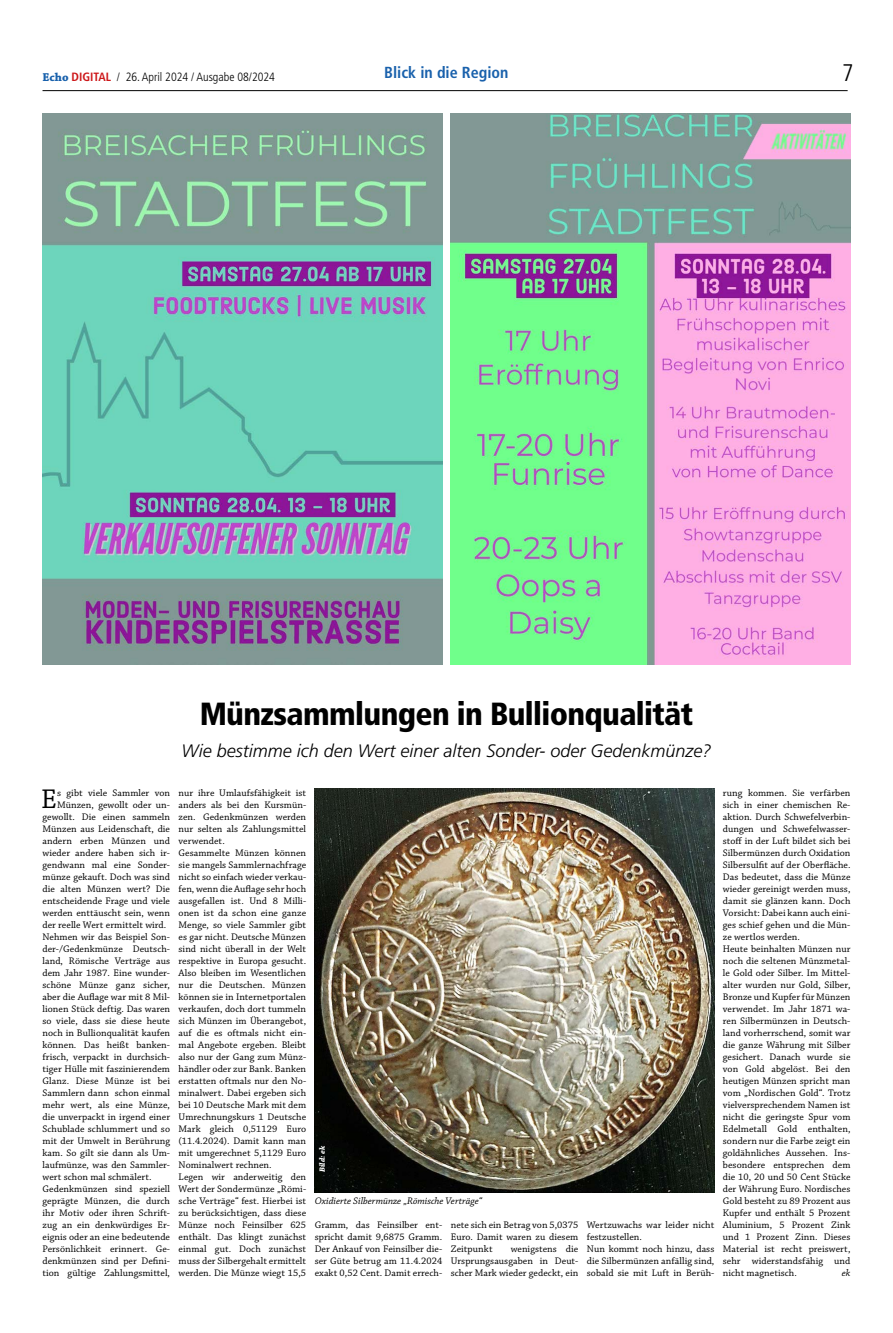
<style>
.page{position:relative;width:893px;height:1333px;background:#fff}
.page>*{position:absolute;margin:0;border:0;box-sizing:border-box;transform-origin:0 0}
.t1{font:900 condensed 32px "Frutiger LT Std";letter-spacing:-.02em;color:#000}
.t2{font:28.5px "Chaparral Pro";color:#000}
.t3{font:300 condensed 24px "Frutiger LT Std";color:#000}
.t4{font:italic 300 18px "Frutiger LT Std";color:#000}
.t5{font:700 condensed 16px "Frutiger LT Std";color:#1961ac}
.t6{font:300 condensed 12px "Frutiger LT Std";color:#000}
.t7{font:10px/12px "Chaparral Pro";letter-spacing:.005em;color:#000}
.t8{font:italic 10px "Chaparral Pro";color:#000}
.t9{font:italic 700 8px "Chaparral Pro";color:#fff}
.s1{font-family:"Chaparral Pro";font-weight:700;font-stretch:normal;color:#1961ac}
.s2{font-weight:700;color:#cd1719}
</style>
<div class="page">
<hr style="left:43px;top:90px;width:805px;height:1px;background:#000">
<img style="left:43px;top:113px;width:399px;height:551px">
<img style="left:451px;top:113px;width:399px;height:551px">
<img style="left:315px;top:788px;width:399px;height:404px">
<p class="t6" style="left:43px;top:70px;width:234px"><span class="s1">Echo</span> <span class="s2">DIGITAL</span> / 26. April 2024 / Ausgabe 08/2024</p>
<h3 class="t5" style="left:384px;top:63px;width:126px">Blick in die Region</h3>
<h3 class="t3" style="left:842px;top:59px;width:13px">7</h3>
<h1 class="t1" style="left:200px;top:694px;width:495px">Münzsammlungen in Bullionqualität</h1>
<h3 class="t4" style="left:181px;top:740px;width:531px">Wie bestimme ich den Wert einer alten Sonder- oder Gedenkmünze?</h3>
<h2 class="t2" style="left:41px;top:783px;width:17px">E</h2>
<p class="t7" style="left:57px;top:787px;width:115px">s gibt viele Sammler von</p>
<p class="t7" style="left:57px;top:799px;width:115px">Münzen, gewollt oder un-</p>
<p class="t7" style="left:43px;top:811px;width:129px">gewollt. Die einen sammeln</p>
<p class="t7" style="left:43px;top:823px;width:129px">Münzen aus Leidenschaft, die</p>
<p class="t7" style="left:43px;top:835px;width:129px">andern erben Münzen und</p>
<p class="t7" style="left:43px;top:847px;width:129px">wieder andere haben sich ir-</p>
<p class="t7" style="left:43px;top:859px;width:129px">gendwann mal eine Sonder-</p>
<p class="t7" style="left:43px;top:871px;width:129px">münze gekauft. Doch was sind</p>
<p class="t7" style="left:43px;top:883px;width:129px">die alten Münzen wert? Die</p>
<p class="t7" style="left:43px;top:895px;width:129px">entscheidende Frage und viele</p>
<p class="t7" style="left:43px;top:907px;width:129px">werden enttäuscht sein, wenn</p>
<p class="t7" style="left:43px;top:919px;width:125px">der reelle Wert ermittelt wird.</p>
<p class="t7" style="left:43px;top:931px;width:129px">Nehmen wir das Beispiel Son-</p>
<p class="t7" style="left:43px;top:943px;width:129px">der-/Gedenkmünze Deutsch-</p>
<p class="t7" style="left:43px;top:955px;width:129px">land, Römische Verträge aus</p>
<p class="t7" style="left:43px;top:967px;width:129px">dem Jahr 1987. Eine wunder-</p>
<p class="t7" style="left:43px;top:979px;width:129px">schöne Münze ganz sicher,</p>
<p class="t7" style="left:43px;top:991px;width:129px">aber die Auflage war mit 8 Mil-</p>
<p class="t7" style="left:43px;top:1003px;width:129px">lionen Stück deftig. Das waren</p>
<p class="t7" style="left:43px;top:1015px;width:129px">so viele, dass sie diese heute</p>
<p class="t7" style="left:43px;top:1027px;width:129px">noch in Bullionqualität kaufen</p>
<p class="t7" style="left:43px;top:1039px;width:129px">können. Das heißt banken-</p>
<p class="t7" style="left:43px;top:1051px;width:129px">frisch, verpackt in durchsich-</p>
<p class="t7" style="left:43px;top:1063px;width:129px">tiger Hülle mit faszinierendem</p>
<p class="t7" style="left:43px;top:1075px;width:129px">Glanz. Diese Münze ist bei</p>
<p class="t7" style="left:43px;top:1087px;width:129px">Sammlern dann schon einmal</p>
<p class="t7" style="left:43px;top:1099px;width:129px">mehr wert, als eine Münze,</p>
<p class="t7" style="left:43px;top:1111px;width:129px">die unverpackt in irgend einer</p>
<p class="t7" style="left:43px;top:1123px;width:129px">Schublade schlummert und so</p>
<p class="t7" style="left:43px;top:1135px;width:129px">mit der Umwelt in Berührung</p>
<p class="t7" style="left:43px;top:1147px;width:129px">kam. So gilt sie dann als Um-</p>
<p class="t7" style="left:43px;top:1159px;width:129px">laufmünze, was den Sammler-</p>
<p class="t7" style="left:43px;top:1171px;width:111px">wert schon mal schmälert.</p>
<p class="t7" style="left:43px;top:1183px;width:129px">Gedenkmünzen sind speziell</p>
<p class="t7" style="left:43px;top:1195px;width:129px">geprägte Münzen, die durch</p>
<p class="t7" style="left:43px;top:1207px;width:129px">ihr Motiv oder ihren Schrift-</p>
<p class="t7" style="left:43px;top:1219px;width:129px">zug an ein denkwürdiges Er-</p>
<p class="t7" style="left:43px;top:1231px;width:129px">eignis oder an eine bedeutende</p>
<p class="t7" style="left:43px;top:1243px;width:129px">Persönlichkeit erinnert. Ge-</p>
<p class="t7" style="left:43px;top:1255px;width:129px">denkmünzen sind per Defini-</p>
<p class="t7" style="left:43px;top:1267px;width:129px">tion gültige Zahlungsmittel,</p>
<p class="t7" style="left:179px;top:787px;width:129px">nur ihre Umlaufsfähigkeit ist anders als bei den Kursmün&shy;zen. Gedenkmünzen werden nur selten als Zahlungsmittel verwendet.<br>Gesammelte Münzen können sie mangels Sammlernachfrage nicht so einfach wieder verkau&shy;fen, wenn die Auflage sehr hoch ausgefallen ist. Und 8 Milli&shy;onen ist da schon eine ganze<br>Menge, so viele Sammler gibt es gar nicht. Deutsche Münzen sind nicht überall in der Welt respektive in Europa gesucht.<br>Also bleiben im Wesentlichen nur die Deutschen. Münzen können sie in Internetportalen verkaufen, doch dort tummeln sich Münzen im Überangebot, auf die es oftmals nicht ein&shy;mal Angebote ergeben. Bleibt also nur der Gang zum Münz&shy;händler oder zur Bank. Banken erstatten oftmals nur den No&shy;minalwert. Dabei ergeben sich bei 10 Deutsche Mark mit dem<br>Umrechnungskurs 1 Deutsche<br>Mark gleich 0,51129 Euro (11.4.2024). Damit kann man mit umgerechnet 5,1129 Euro<br>Nominalwert rechnen.<br>Legen wir anderweitig den<br>Wert der Sondermünze „Römi&shy;sche Verträge“ fest. Hierbei ist zu berücksichtigen, dass diese<br>Münze noch Feinsilber 625 enthält. Das klingt zunächst einmal gut. Doch zunächst muss der Silbergehalt ermittelt werden. Die Münze wiegt 15,5</p>
<p class="t9" style="left:318px;top:1172px;width:28px;rotate:-90deg">Bild: ek</p>
<p class="t8" style="left:315px;top:1195px;width:169px">Oxidierte Silbermünze „Römische Verträge“</p>
<p class="t7" style="left:315px;top:1219px;width:129px;text-align:justify">Gramm, das Feinsilber ent&shy;spricht damit 9,6875 Gramm.<br>Der Ankauf von Feinsilber die&shy;ser Güte betrug am 11.4.2024 exakt 0,52 Cent. Damit errech-</p>
<p class="t7" style="left:451px;top:1219px;width:129px;text-align:justify">nete sich ein Betrag von 5,0375<br>Euro. Damit waren zu diesem Zeitpunkt</p>
<p class="t7" style="left:451px;top:1243px;width:129px;text-align:justify;text-indent:60px">wenigstens die Ursprungsausgaben in Deut&shy;scher Mark wieder gedeckt, ein</p>
<p class="t7" style="left:587px;top:1219px;width:129px">Wertzuwachs war leider nicht festzustellen.<br>Nun kommt noch hinzu, dass die Silbermünzen anfällig sind, sobald sie mit Luft in Berüh-</p>
<p class="t7" style="left:723px;top:787px;width:129px">rung kommen. Sie verfärben sich in einer chemischen Re&shy;aktion. Durch Schwefelverbin&shy;dungen und Schwefelwasser&shy;stoff in der Luft bildet sich bei<br>Silbermünzen durch Oxidation<br>Silbersulfit auf der Oberfläche.<br>Das bedeutet, dass die Münze wieder gereinigt werden muss, damit sie glänzen kann. Doch<br>Vorsicht: Dabei kann auch eini&shy;ges schief gehen und die Mün&shy;ze wertlos werden.<br>Heute beinhalten Münzen nur noch die seltenen Münzmetal&shy;le Gold oder Silber. Im Mittel&shy;alter wurden nur Gold, Silber,<br>Bronze und Kupfer für Münzen verwendet. Im Jahr 1871 wa&shy;ren Silbermünzen in Deutsch&shy;land vorherrschend, somit war die ganze Währung mit Silber gesichert. Danach wurde sie von Gold abgelöst. Bei den heutigen Münzen spricht man vom „Nordischen Gold“. Trotz vielversprechendem Namen ist nicht die geringste Spur vom<br>Edelmetall Gold enthalten, sondern nur die Farbe zeigt ein goldähnliches Aussehen. Ins&shy;besondere entsprechen dem die 10, 20 und 50 Cent Stücke der Währung Euro. Nordisches<br>Gold besteht zu 89 Prozent aus<br>Kupfer und enthält 5 Prozent<br>Aluminium, 5 Prozent Zink und 1 Prozent Zinn. Dieses<br>Material ist recht preiswert, sehr widerstandsfähig und nicht magnetisch.</p>
<p class="t8" style="left:842px;top:1267px;width:10px">ek</p>
</div>
